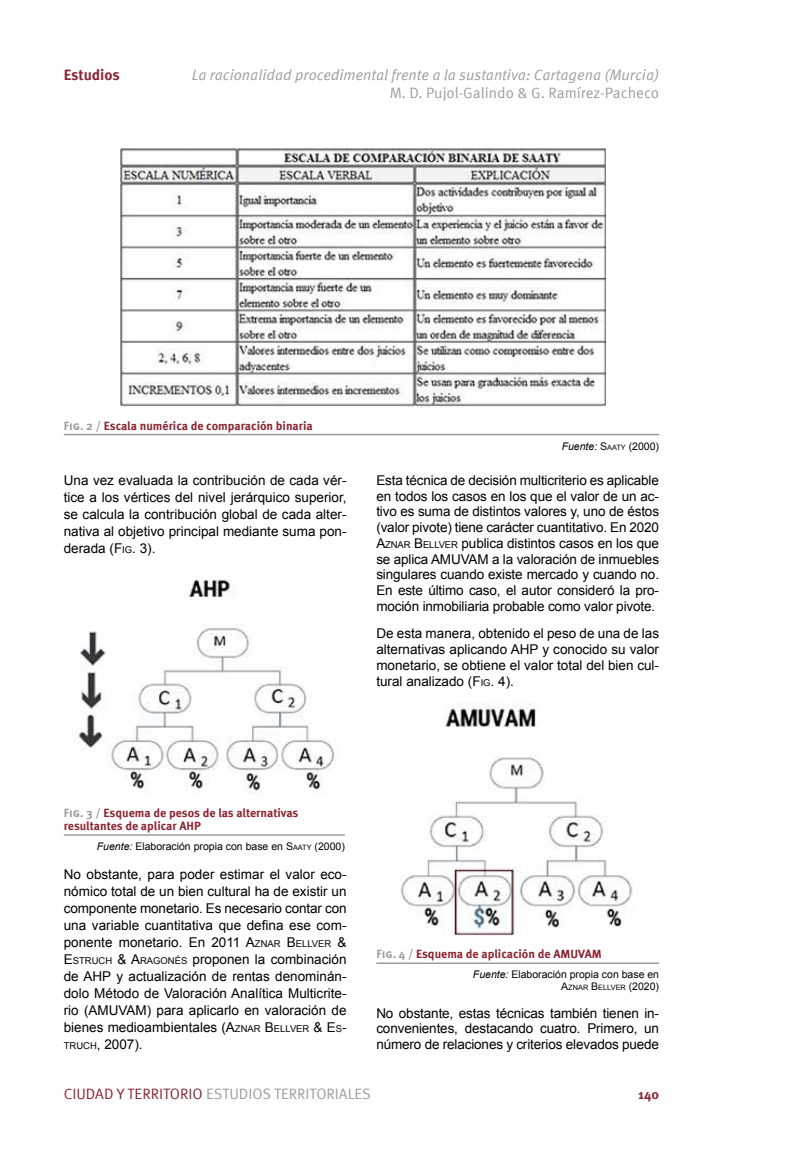
<style>
.page{position:relative;width:808px;height:1149px;background:#fff}
.page>*{position:absolute;margin:0;border:0;box-sizing:border-box;transform-origin:0 0}
.t1{font:15px "Meta Pro";color:#9d9d9c}
.t2{font:italic 15px "Meta Pro";color:#9d9d9c}
.t3{font:700 15px "Meta Pro";letter-spacing:-.005em;color:#8a2432}
.t4{font:13.5px/17px "Arial";color:#000;text-align:justify}
.t5{font:700 13.5px "Meta Pro";color:#8a2432}
.t6{font:700 12px/13.2px "Meta Pro";color:#8a2432}
.t7{font:10.5px "Arial";color:#000}
.t8{font:italic 10.5px "Arial";color:#000}
.t9{font:7.35px "Arial";color:#000}
.s1{color:#9d9d9c}
.s2{font-style:inherit}
.s3{font-size:9.45px}
.s4{font-style:normal}
.s5{font-style:normal;font-size:7.35px}
.s6{font-style:italic}
.s7{font-size:7.35px}
.s8{font-size:10.5px}
.s9{color:#8a2432}
</style>
<div class="page">
<img style="left:78px;top:579px;width:257px;height:215px">
<hr style="left:64px;top:834px;width:281px;height:1px;background:#9d9d9c">
<img style="left:400px;top:702px;width:233px;height:234px">
<hr style="left:376px;top:962px;width:283px;height:1px;background:#9d9d9c">
<img style="left:120px;top:149px;width:486px;height:258px">
<hr style="left:64px;top:433px;width:595px;height:2px;background:#9d9d9c">
<p class="t3" style="left:64px;top:63px;width:58px">Estudios</p>
<p class="t2" style="left:192px;top:64px;width:469px">La racionalidad procedimental frente a la sustantiva: Cartagena (Murcia)</p>
<p class="t1" style="left:390px;top:82px;width:271px">M. D. Pujol-Galindo &amp; G. Ramírez-Pacheco</p>
<p class="t6" style="left:64px;top:418px;width:250px"><span class="s1">Fig. 2 /</span> Escala numérica de comparación binaria</p>
<p class="t4" style="left:64px;top:472px;width:284px">Una vez evaluada la contribución de cada vér&shy;tice a los vértices del nivel jerárquico superior, se calcula la contribución global de cada alter&shy;nativa al objetivo principal mediante suma pon&shy;derada (<span class="s2">F</span><span class="s3">IG</span>. 3).</p>
<p class="t8" style="left:562px;top:439px;width:99px">Fuente: <span class="s4">S</span><span class="s5">AATY</span> <span class="s4">(2000)</span></p>
<p class="t4" style="left:376px;top:472px;width:284px;line-height:15.8px">Esta técnica de decisión multicriterio es aplicable en todos los casos en los que el valor de un ac&shy;tivo es suma de distintos valores y, uno de éstos (valor pivote) tiene carácter cuantitativo. En 2020<br><span class="s2">A</span><span class="s3">ZNAR</span> <span class="s2">B</span><span class="s3">ELLVER</span> publica distintos casos en los que se aplica AMUVAM a la valoración de inmuebles singulares cuando existe mercado y cuando no.<br>En este último caso, el autor consideró la pro&shy;moción inmobiliaria probable como valor pivote.</p>
<p class="t4" style="left:376px;top:625px;width:284px;line-height:15.8px">De esta manera, obtenido el peso de una de las alternativas aplicando AHP y conocido su valor monetario, se obtiene el valor total del bien cul&shy;tural analizado (<span class="s2">F</span><span class="s3">IG</span>. 4).</p>
<p class="t6" style="left:64px;top:805px;width:236px"><span class="s1">Fig. 3 /</span> Esquema de pesos de las alternativas resultantes de aplicar AHP</p>
<p class="t7" style="left:97px;top:839px;width:250px"><span class="s6">Fuente:</span> Elaboración propia con base en <span class="s2">S</span><span class="s7">AATY</span> (2000)</p>
<p class="t4" style="left:64px;top:865px;width:284px">No obstante, para poder estimar el valor eco&shy;nómico total de un bien cultural ha de existir un componente monetario. Es necesario contar con una variable cuantitativa que defina ese com&shy;ponente monetario. En 2011 <span class="s2">A</span><span class="s3">ZNAR</span> <span class="s2">B</span><span class="s3">ELLVER</span> <span class="s2">&amp; E</span><span class="s3">STRUCH</span> <span class="s2">&amp; A</span><span class="s3">RAGONÉS</span> proponen la combinación de AHP y actualización de rentas denominán&shy;dolo Método de Valoración Analítica Multicrite&shy;rio (AMUVAM) para aplicarlo en valoración de bienes medioambientales (<span class="s2">A</span><span class="s3">ZNAR</span> <span class="s2">B</span><span class="s3">ELLVER</span> <span class="s2">&amp; E</span><span class="s3">S</span><span class="s2">-</span><span class="s3">TRUCH</span>, 2007).</p>
<p class="t6" style="left:376px;top:946px;width:227px"><span class="s1">Fig. 4 /</span> Esquema de aplicación de AMUVAM</p>
<p class="t7" style="left:473px;top:967px;width:188px"><span class="s6">Fuente:</span> Elaboración propia con base en</p>
<p class="t9" style="left:561px;top:982px;width:99px"><span class="s8">A</span>ZNAR <span class="s8">B</span>ELLVER <span class="s8">(2020)</span></p>
<p class="t4" style="left:376px;top:1004px;width:284px;line-height:15.8px">No obstante, estas técnicas también tienen in&shy;convenientes, destacando cuatro. Primero, un número de relaciones y criterios elevados puede</p>
<p class="t1" style="left:64px;top:1082px;width:309px"><span class="s9">CIUDAD Y TERRITORIO</span> ESTUDIOS TERRITORIALES</p>
<p class="t5" style="left:638px;top:1083px;width:22px">140</p>
</div>
